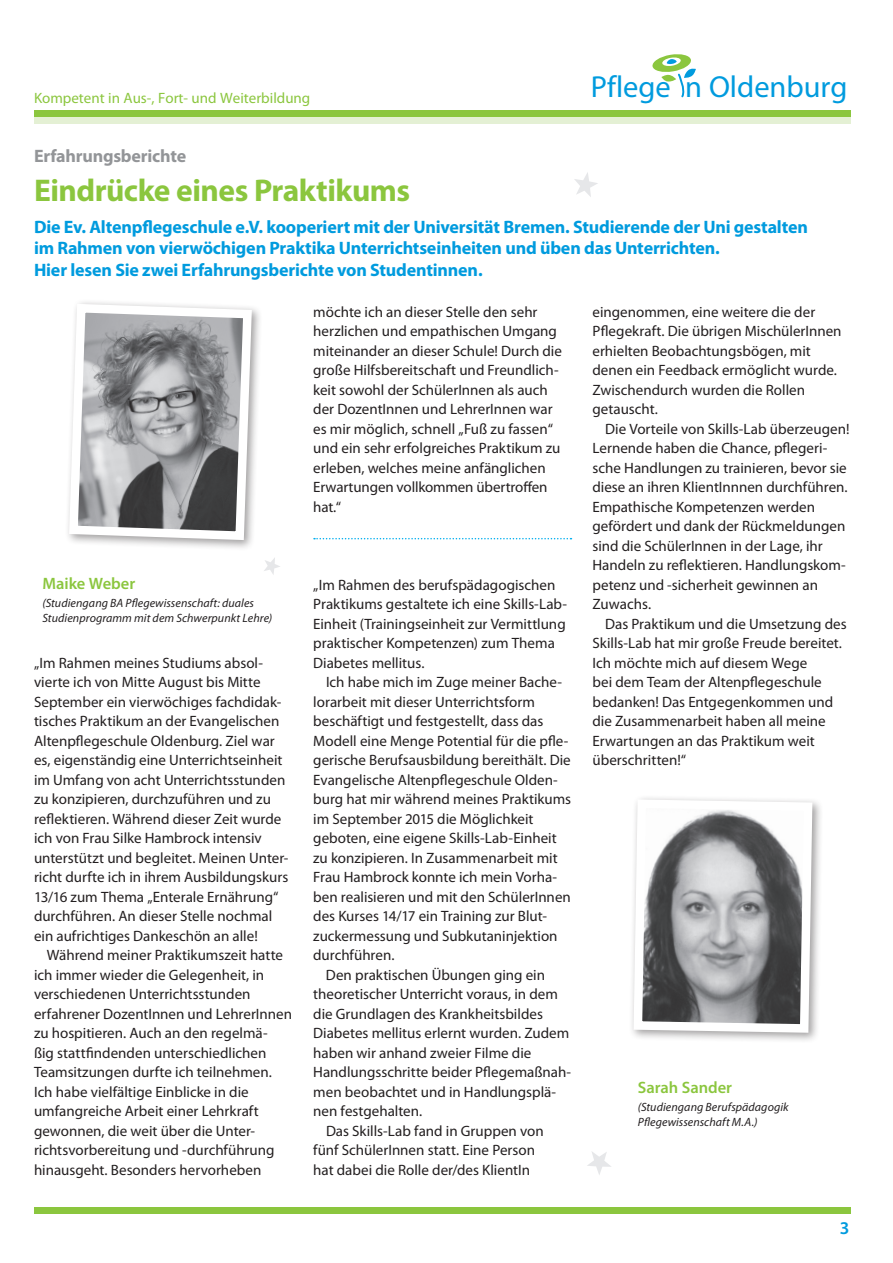
<style>
.page{position:relative;width:893px;height:1263px;background:#fff}
.page>*{position:absolute;margin:0;border:0;box-sizing:border-box;transform-origin:0 0}
.t1{font:700 31.5px "Myriad Pro";letter-spacing:-.015em;color:#8bc63e}
.t2{font:30.45px "Myriad Pro";color:#009bde}
.t3{font:700 18px/21.6px "Myriad Pro";letter-spacing:-.01em;color:#009bde}
.t4{font:700 18px "Myriad Pro";letter-spacing:-.01em;color:#939598}
.t5{font:600 18px "Myriad Pro";color:#009bde}
.t6{font:600 16.5px "Myriad Pro";color:#8bc63e}
.t7{font:15px/19.5px "Myriad Pro";color:#231f20}
.t8{font:15px "Myriad Pro";color:#8bc63e}
.t9{font:italic 12px/14.4px "Myriad Pro";letter-spacing:.005em;color:#231f20}
</style>
<div class="page">
<svg style="left:652px;top:54px;width:44px;height:44px"></svg>
<div style="left:34px;top:111px;width:816px;height:6px;background:#8bc63e"></div>
<div style="left:34px;top:117px;width:816px;height:6px;background:#e4f0d4"></div>
<div style="left:34px;top:1208px;width:816px;height:6px;background:#8bc63e"></div>
<svg style="left:314px;top:538px;width:257px;height:1px"></svg>
<div style="left:64px;top:299px;width:199px;height:252px;background:#231f20;opacity:.43"></div>
<svg style="left:65px;top:299px;width:191px;height:245px"></svg>
<div style="left:629px;top:795px;width:194px;height:249px;background:#231f20;opacity:.43"></div>
<svg style="left:629px;top:795px;width:188px;height:242px"></svg>
<svg style="left:264px;top:558px;width:16px;height:17px"></svg>
<svg style="left:574px;top:172px;width:24px;height:25px"></svg>
<svg style="left:587px;top:1152px;width:24px;height:23px"></svg>
<p class="t8" style="left:34px;top:90px;width:278px">Kompetent in Aus-, Fort- und Weiterbildung</p>
<h2 class="t2" style="left:591px;top:70px;width:258px">Pflege n Oldenburg</h2>
<p class="t4" style="left:34px;top:146px;width:154px">Erfahrungsberichte</p>
<h1 class="t1" style="left:34px;top:173px;width:378px">Eindrücke eines Praktikums</h1>
<p class="t3" style="left:34px;top:216px;width:776px">Die Ev. Altenpflegeschule e.V. kooperiert mit der Universität Bremen. Studierende der Uni gestalten im Rahmen von vierwöchigen Praktika Unterrichtseinheiten und üben das Unterrichten.<br>Hier lesen Sie zwei Erfahrungsberichte von Studentinnen.</p>
<p class="t6" style="left:43px;top:574px;width:94px">Maike Weber</p>
<p class="t9" style="left:43px;top:596px;width:231px">(Studiengang BA Pflegewissenschaft: duales<br>Studienprogramm mit dem Schwerpunkt Lehre)</p>
<p class="t7" style="left:34px;top:653px;width:256px">„Im Rahmen meines Studiums absol&shy;vierte ich von Mitte August bis Mitte September ein vierwöchiges fachdidak&shy;tisches Praktikum an der Evangelischen Altenpflegeschule Oldenburg. Ziel war es, eigenständig eine Unterrichtseinheit im Umfang von acht Unterrichtsstunden zu konzipieren, durchzuführen und zu reflektieren. Während dieser Zeit wurde ich von Frau Silke Hambrock intensiv unterstützt und begleitet. Meinen Unter&shy;richt durfte ich in ihrem Ausbildungskurs 13/16 zum Thema „Enterale Ernährung“ durchführen. An dieser Stelle nochmal ein aufrichtiges Dankeschön an alle!</p>
<p class="t7" style="left:34px;top:946px;width:259px;text-indent:13px">Während meiner Praktikumszeit hatte ich immer wieder die Gelegenheit, in verschiedenen Unterrichtsstunden erfahrener DozentInnen und LehrerInnen zu hospitieren. Auch an den regelmä-<br>ßig stattfindenden unterschiedlichen Teamsitzungen durfte ich teilnehmen.<br>Ich habe vielfältige Einblicke in die umfangreiche Arbeit einer Lehrkraft gewonnen, die weit über die Unter&shy;richtsvorbereitung und -durchführung hinausgeht. Besonders hervorheben</p>
<p class="t7" style="left:313px;top:302px;width:250px">möchte ich an dieser Stelle den sehr herzlichen und empathischen Umgang miteinander an dieser Schule! Durch die große Hilfsbereitschaft und Freundlich&shy;keit sowohl der SchülerInnen als auch der DozentInnen und LehrerInnen war es mir möglich, schnell „Fuß zu fassen“ und ein sehr erfolgreiches Praktikum zu erleben, welches meine anfänglichen Erwartungen vollkommen übertroffen hat.“</p>
<p class="t7" style="left:592px;top:302px;width:251px">eingenommen, eine weitere die der<br>Pflegekraft. Die übrigen MischülerInnen erhielten Beobachtungsbögen, mit denen ein Feedback ermöglicht wurde.<br>Zwischendurch wurden die Rollen getauscht.</p>
<p class="t7" style="left:592px;top:419px;width:258px;text-indent:13px">Die Vorteile von Skills-Lab überzeugen!<br>Lernende haben die Chance, pflegeri&shy;sche Handlungen zu trainieren, bevor sie diese an ihren KlientInnnen durchführen.<br>Empathische Kompetenzen werden gefördert und dank der Rückmeldungen sind die SchülerInnen in der Lage, ihr Handeln zu reflektieren. Handlungskom&shy;petenz und -sicherheit gewinnen an Zuwachs.</p>
<p class="t7" style="left:592px;top:614px;width:256px;text-indent:13px">Das Praktikum und die Umsetzung des Skills-Lab hat mir große Freude bereitet.<br>Ich möchte mich auf diesem Wege<br>bei dem Team der Altenpflegeschule bedanken! Das Entgegenkommen und die Zusammenarbeit haben all meine Erwartungen an das Praktikum weit überschritten!“</p>
<p class="t7" style="left:313px;top:575px;width:255px">„Im Rahmen des berufspädagogischen Praktikums gestaltete ich eine Skills-Lab-Einheit (Trainingseinheit zur Vermittlung praktischer Kompetenzen) zum Thema Diabetes mellitus.</p>
<p class="t7" style="left:326px;top:673px;width:238px">Ich habe mich im Zuge meiner Bache-</p>
<p class="t7" style="left:313px;top:692px;width:223px">lorarbeit mit dieser Unterrichtsform</p>
<p class="t7" style="left:313px;top:712px;width:232px">beschäftigt und festgestellt, dass das</p>
<p class="t7" style="left:313px;top:731px;width:257px">Modell eine Menge Potential für die pfle-</p>
<p class="t7" style="left:313px;top:751px;width:259px">gerische Berufsausbildung bereithält. Die</p>
<p class="t7" style="left:313px;top:770px;width:246px">Evangelische Altenpflegeschule Olden-</p>
<p class="t7" style="left:313px;top:790px;width:259px">burg hat mir während meines Praktikums</p>
<p class="t7" style="left:313px;top:809px;width:222px">im September 2015 die Möglichkeit</p>
<p class="t7" style="left:313px;top:829px;width:245px">geboten, eine eigene Skills-Lab-Einheit</p>
<p class="t7" style="left:313px;top:848px;width:246px">zu konzipieren. In Zusammenarbeit mit</p>
<p class="t7" style="left:313px;top:868px;width:245px">Frau Hambrock konnte ich mein Vorha-</p>
<p class="t7" style="left:313px;top:887px;width:259px">ben realisieren und mit den SchülerInnen</p>
<p class="t7" style="left:313px;top:907px;width:235px">des Kurses 14/17 ein Training zur Blut-</p>
<p class="t7" style="left:313px;top:926px;width:246px">zuckermessung und Subkutaninjektion</p>
<p class="t7" style="left:313px;top:946px;width:83px">durchführen.</p>
<p class="t7" style="left:326px;top:965px;width:221px">Den praktischen Übungen ging ein</p>
<p class="t7" style="left:313px;top:985px;width:246px">theoretischer Unterricht voraus, in dem</p>
<p class="t7" style="left:313px;top:1004px;width:231px">die Grundlagen des Krankheitsbildes</p>
<p class="t7" style="left:313px;top:1024px;width:258px">Diabetes mellitus erlernt wurden. Zudem</p>
<p class="t7" style="left:313px;top:1043px;width:220px">haben wir anhand zweier Filme die</p>
<p class="t7" style="left:313px;top:1063px;width:259px">Handlungsschritte beider Pflegemaßnah-</p>
<p class="t7" style="left:313px;top:1082px;width:244px">men beobachtet und in Handlungsplä-</p>
<p class="t7" style="left:313px;top:1102px;width:111px">nen festgehalten.</p>
<p class="t7" style="left:326px;top:1121px;width:219px">Das Skills-Lab fand in Gruppen von</p>
<p class="t7" style="left:313px;top:1141px;width:223px">fünf SchülerInnen statt. Eine Person</p>
<p class="t7" style="left:313px;top:1160px;width:218px">hat dabei die Rolle der/des KlientIn</p>
<p class="t6" style="left:638px;top:1078px;width:96px">Sarah Sander</p>
<p class="t9" style="left:638px;top:1100px;width:152px">(Studiengang Berufspädagogik<br>Pflegewissenschaft M.A.)</p>
<p class="t5" style="left:840px;top:1218px;width:11px">3</p>
</div>
